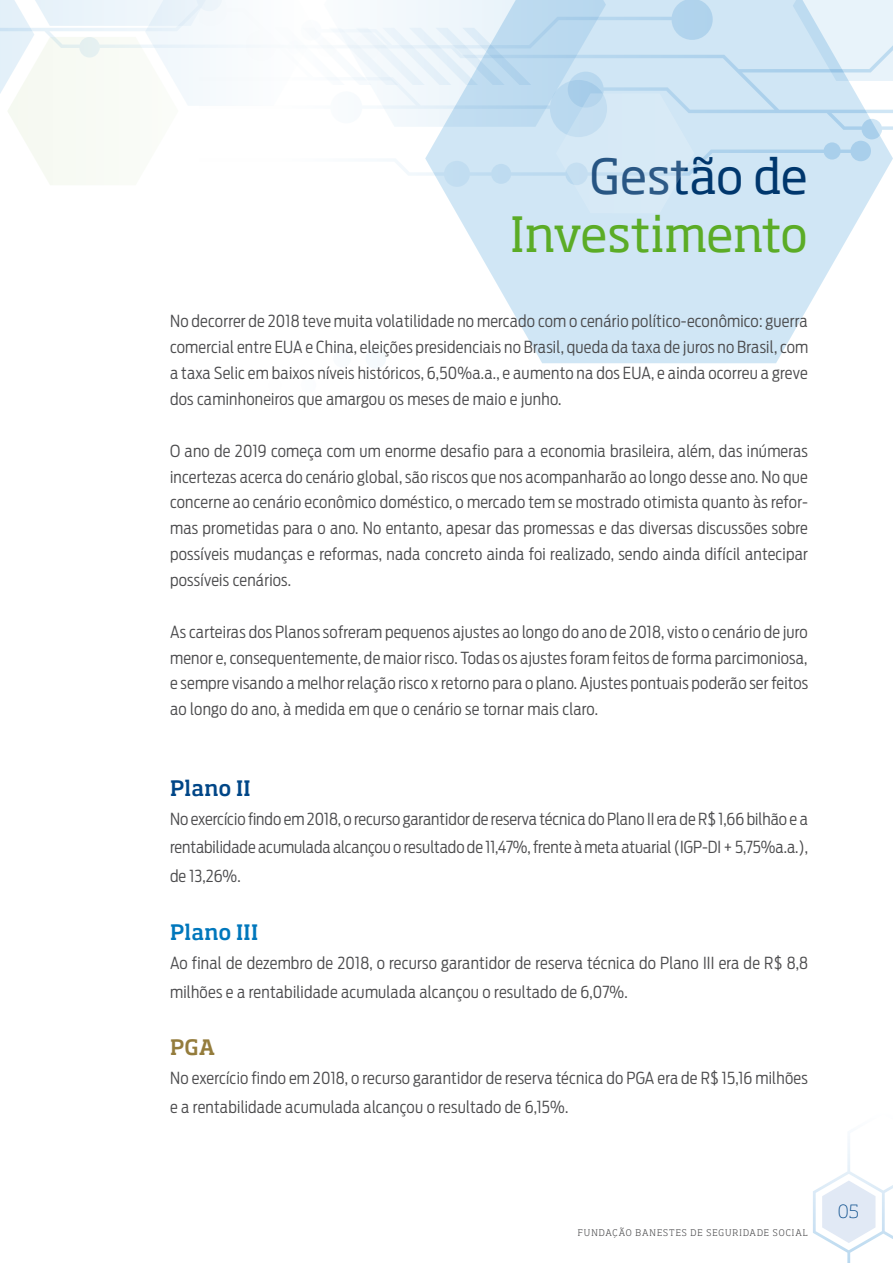
<style>
.page{position:relative;width:893px;height:1263px;background:#fff}
.page>*{position:absolute;margin:0;border:0;box-sizing:border-box;transform-origin:0 0}
.t1{font:48px "Soho Std";letter-spacing:-.025em;color:#5bac26}
.t2{font:48px "Soho Std";letter-spacing:-.02em;color:#00376d}
.t3{font:500 21px "Soho Std";letter-spacing:.015em;color:#0077bc}
.t4{font:500 21px "Soho Std";letter-spacing:.015em;color:#004687}
.t5{font:500 21px "Soho Std";color:#947c3c}
.t6{font:200 18px "Soho Std";color:#004687}
.t7{font:300 16.5px/25.8px "Antenna Cond";letter-spacing:.015em;color:#4b4b4d;text-align:justify}
.t8{font:300 9px "Soho Std";letter-spacing:.115em;color:#4b4b4d}
</style>
<div class="page">
<svg style="left:456px;top:213px;width:406px;height:150px;fill:#d0e6f5"></svg>
<div style="left:366px;top:348px;width:20px;height:21px;background:#f5fafd;border-radius:50%"></div>
<div style="left:333px;top:350px;width:18px;height:18px;background:#f8fbfd;border-radius:50%"></div>
<div style="left:301px;top:377px;width:15px;height:16px;background:#fbfdfe;border-radius:50%"></div>
<svg style="left:0;top:0;width:893px;height:213px"></svg>
<svg style="left:813px;top:1136px;width:80px;height:127px"></svg>
<h1 class="t2" style="left:589px;top:146px;width:220px">Gestão de</h1>
<h1 class="t1" style="left:510px;top:204px;width:299px">Investimento</h1>
<p class="t7" style="left:170px;top:309px;width:640px">No decorrer de 2018 teve muita volatilidade no mercado com o cenário político-econômico: guerra comercial entre EUA e China, eleições presidenciais no Brasil, queda da taxa de juros no Brasil, com a taxa Selic em baixos níveis históricos, 6,50%a.a., e aumento na dos EUA, e ainda ocorreu a greve dos caminhoneiros que amargou os meses de maio e junho.</p>
<p class="t7" style="left:170px;top:438px;width:639px">O ano de 2019 começa com um enorme desafio para a economia brasileira, além, das inúmeras incertezas acerca do cenário global, são riscos que nos acompanharão ao longo desse ano. No que concerne ao cenário econômico doméstico, o mercado tem se mostrado otimista quanto às refor&shy;mas prometidas para o ano. No entanto, apesar das promessas e das diversas discussões sobre possíveis mudanças e reformas, nada concreto ainda foi realizado, sendo ainda difícil antecipar possíveis cenários.</p>
<p class="t7" style="left:170px;top:619px;width:640px">As carteiras dos Planos sofreram pequenos ajustes ao longo do ano de 2018, visto o cenário de juro menor e, consequentemente, de maior risco. Todas os ajustes foram feitos de forma parcimoniosa, e sempre visando a melhor relação risco x retorno para o plano. Ajustes pontuais poderão ser feitos ao longo do ano, à medida em que o cenário se tornar mais claro.</p>
<p class="t4" style="left:170px;top:774px;width:82px">Plano II</p>
<p class="t7" style="left:170px;top:804px;width:639px;line-height:28.8px">No exercício findo em 2018, o recurso garantidor de reserva técnica do Plano II era de R$ 1,66 bilhão e a rentabilidade acumulada alcançou o resultado de 11,47%, frente à meta atuarial (IGP-DI + 5,75%a.a.), de 13,26%.</p>
<p class="t3" style="left:170px;top:919px;width:90px">Plano III</p>
<p class="t7" style="left:170px;top:948px;width:639px;line-height:28.8px">Ao final de dezembro de 2018, o recurso garantidor de reserva técnica do Plano III era de R$ 8,8 milhões e a rentabilidade acumulada alcançou o resultado de 6,07%.</p>
<p class="t5" style="left:170px;top:1034px;width:47px">PGA</p>
<p class="t7" style="left:170px;top:1064px;width:639px;line-height:28.8px">No exercício findo em 2018, o recurso garantidor de reserva técnica do PGA era de R$ 15,16 milhões e a rentabilidade acumulada alcançou o resultado de 6,15%.</p>
<p class="t8" style="left:578px;top:1227px;width:232px">FUNDAÇÃO BANESTES DE SEGURIDADE SOCIAL</p>
<p class="t6" style="left:838px;top:1200px;width:23px">05</p>
</div>
